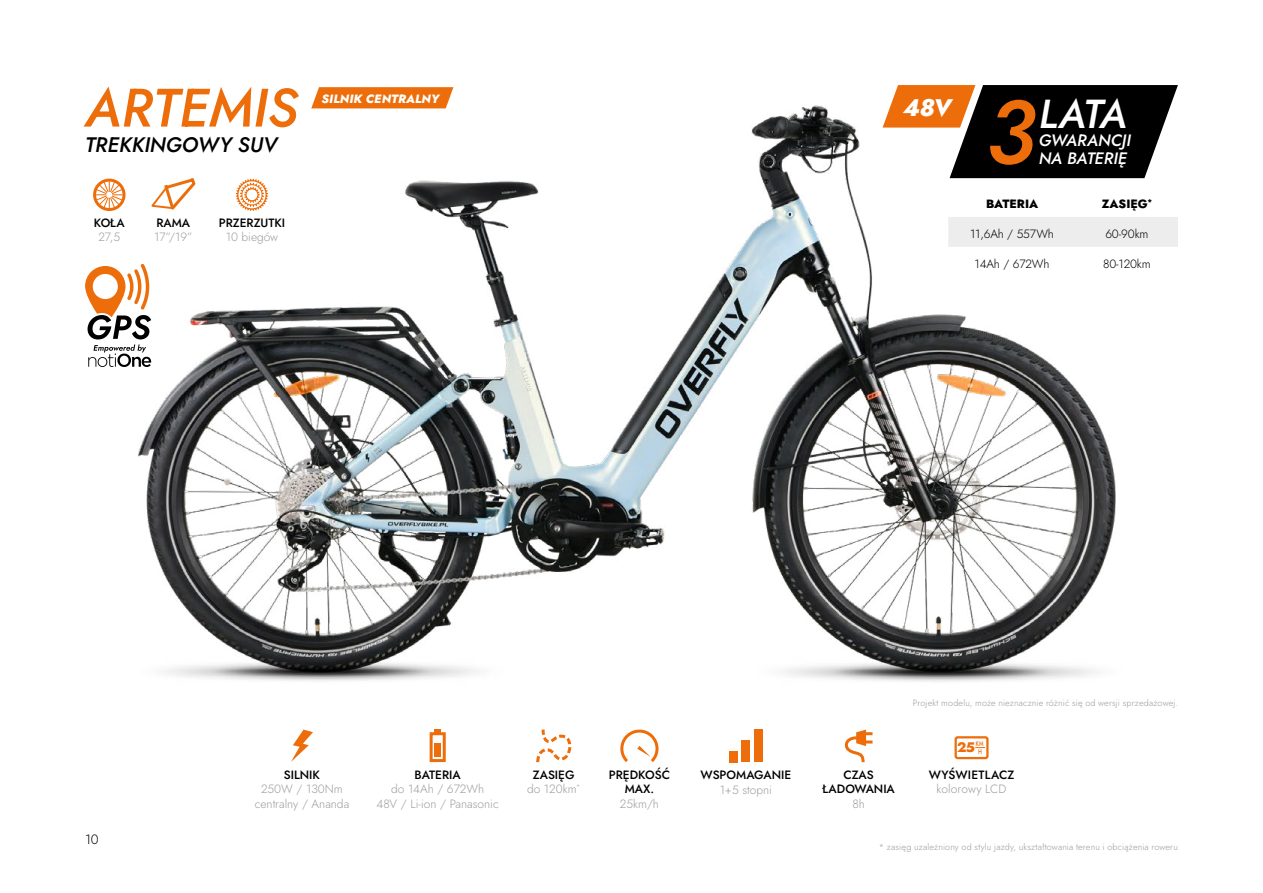
<style>
.page{position:relative;width:1263px;height:893px;background:#fff}
.page>*{position:absolute;margin:0;border:0;box-sizing:border-box;transform-origin:0 0}
.t1{font:italic 500 90px "Jost";color:#ed6d0a}
.t2{font:italic 500 54px "Jost";color:#ed6d0a}
.t3{font:italic 500 40.5px "Jost";color:#fff}
.t4{font:italic 800 24px "Jost";color:#fff}
.t5{font:italic 500 21px "Jost";color:#000}
.t6{font:italic 500 16.5px/18px "Jost";letter-spacing:-.005em;color:#fff}
.t7{font:800 13.8px "Jost";color:#ed6d0a}
.t8{font:13.5px "Jost";color:#000}
.t9{font:12px/14.4px "Jost";color:#9d9d9c;text-align:center}
.t10{font:500 12px/14.4px "Jost";color:#000;text-align:center}
.t11{font:12px "Jost";letter-spacing:-.01em;color:#000}
.t12{font:italic 800 12px "Jost";letter-spacing:.015em;color:#fff}
.t13{font:800 12px "Jost";color:#000}
.t14{font:9px "Jost";letter-spacing:.02em;color:#9d9d9c}
.t15{font:500 6.9px/8.6px "Jost";color:#ed6d0a;text-align:center;scale:.75 1}
.s1{font-weight:500;color:#000}
</style>
<div class="page">
<img style="left:93px;top:87px;width:1052px;height:595px">
<div style="left:93px;top:179px;width:32px;height:32px;border:3px solid #ed6d0a;border-radius:50%"></div>
<hr style="left:94px;top:194px;width:30px;height:1px;background:#ed6d0a">
<svg style="left:95px;top:180px;width:29px;height:30px"></svg>
<svg style="left:236px;top:179px;width:32px;height:32px"></svg>
<div style="left:247px;top:189px;width:10px;height:11px;background:#fff;border-radius:50%"></div>
<svg style="left:291px;top:730px;width:22px;height:32px"></svg>
<svg style="left:434px;top:729px;width:7px;height:3px"></svg>
<div style="left:430px;top:732px;width:16px;height:30px;border:3px solid #ed6d0a"></div>
<div style="left:434px;top:743px;width:7px;height:14px;background:#ed6d0a"></div>
<svg style="left:536px;top:729px;width:36px;height:34px"></svg>
<svg style="left:620px;top:729px;width:39px;height:33px"></svg>
<svg style="left:844px;top:730px;width:28px;height:33px"></svg>
<div style="left:754px;top:730px;width:9px;height:32px;background:#ed6d0a"></div>
<div style="left:742px;top:740px;width:8px;height:22px;background:#ed6d0a"></div>
<div style="left:729px;top:751px;width:8px;height:11px;background:#ed6d0a"></div>
<svg style="left:149px;top:175px;width:48px;height:39px"></svg>
<svg style="left:311px;top:87px;width:142px;height:21px;background:#ee7518"></svg>
<div style="left:954px;top:736px;width:34px;height:23px;border:2px solid #ed6d0a;border-radius:2px"></div>
<svg style="left:882px;top:85px;width:296px;height:93px"></svg>
<div style="left:948px;top:217px;width:230px;height:30px;background:#ededed"></div>
<svg style="left:85px;top:264px;width:66px;height:103px"></svg>
<h2 class="t2" style="left:85px;top:71px;width:214px">ARTEMIS</h2>
<h3 class="t5" style="left:85px;top:130px;width:194px">TREKKINGOWY SUV</h3>
<h3 class="t12" style="left:321px;top:90px;width:119px">SILNIK CENTRALNY</h3>
<h3 class="t10" style="left:94px;top:216px;width:32px">KOŁA</h3>
<h3 class="t9" style="left:98px;top:230px;width:23px">27,5</h3>
<h3 class="t10" style="left:156px;top:216px;width:35px">RAMA</h3>
<h3 class="t9" style="left:154px;top:230px;width:40px">17”/19”</h3>
<h3 class="t10" style="left:219px;top:216px;width:68px">PRZERZUTKI</h3>
<h3 class="t9" style="left:226px;top:230px;width:54px">10 biegów</h3>
<h3 class="t4" style="left:903px;top:91px;width:50px">48V</h3>
<h1 class="t1" style="left:984px;top:71px;width:52px">3</h1>
<h3 class="t3" style="left:1039px;top:86px;width:90px">LATA</h3>
<h3 class="t6" style="left:1039px;top:131px;width:94px">GWARANCJI<br>NA BATERIĘ</h3>
<h3 class="t13" style="left:986px;top:196px;width:54px">BATERIA</h3>
<h3 class="t13" style="left:1102px;top:196px;width:52px">ZASIĘG<sup>*</sup></h3>
<h3 class="t11" style="left:970px;top:226px;width:85px">11,6Ah / 557Wh</h3>
<h3 class="t11" style="left:1105px;top:226px;width:45px">60-90km</h3>
<h3 class="t11" style="left:975px;top:256px;width:76px">14Ah / 672Wh</h3>
<h3 class="t11" style="left:1103px;top:256px;width:49px">80-120km</h3>
<h3 class="t8" style="left:85px;top:830px;width:15px">10</h3>
<h3 class="t10" style="left:284px;top:768px;width:38px">SILNIK</h3>
<h3 class="t9" style="left:255px;top:782px;width:96px">250W / 130Nm centralny / Ananda</h3>
<h3 class="t10" style="left:415px;top:768px;width:48px">BATERIA</h3>
<h3 class="t9" style="left:377px;top:782px;width:124px">do 14Ah / 672Wh<br>48V / Li-ion / Panasonic</h3>
<h3 class="t9" style="left:527px;top:768px;width:55px"><span class="s1">ZASIĘG </span>do 120km<sup>*</sup></h3>
<h3 class="t10" style="left:609px;top:768px;width:63px">PRĘDKOŚĆ<br>MAX.</h3>
<h3 class="t9" style="left:620px;top:796px;width:41px">25km/h</h3>
<h3 class="t10" style="left:700px;top:768px;width:92px">WSPOMAGANIE</h3>
<h3 class="t9" style="left:720px;top:782px;width:54px">1+5 stopni</h3>
<h3 class="t10" style="left:822px;top:768px;width:74px">CZAS<br>ŁADOWANIA</h3>
<h3 class="t9" style="left:852px;top:796px;width:14px">8h</h3>
<p class="t14" style="left:913px;top:696px;width:267px">Projekt modelu, może nieznacznie różnić się od wersji sprzedażowej.</p>
<h3 class="t7" style="left:957px;top:738px;width:20px">25</h3>
<p class="t15" style="left:976px;top:739px;width:12px">KM<br>H</p>
<h3 class="t10" style="left:929px;top:767px;width:87px">WYŚWIETLACZ</h3>
<h3 class="t9" style="left:936px;top:782px;width:71px">kolorowy LCD</h3>
<p class="t14" style="left:879px;top:841px;width:300px">* zasięg uzależniony od stylu jazdy, ukształtowania terenu i obciążenia roweru</p>
</div>
